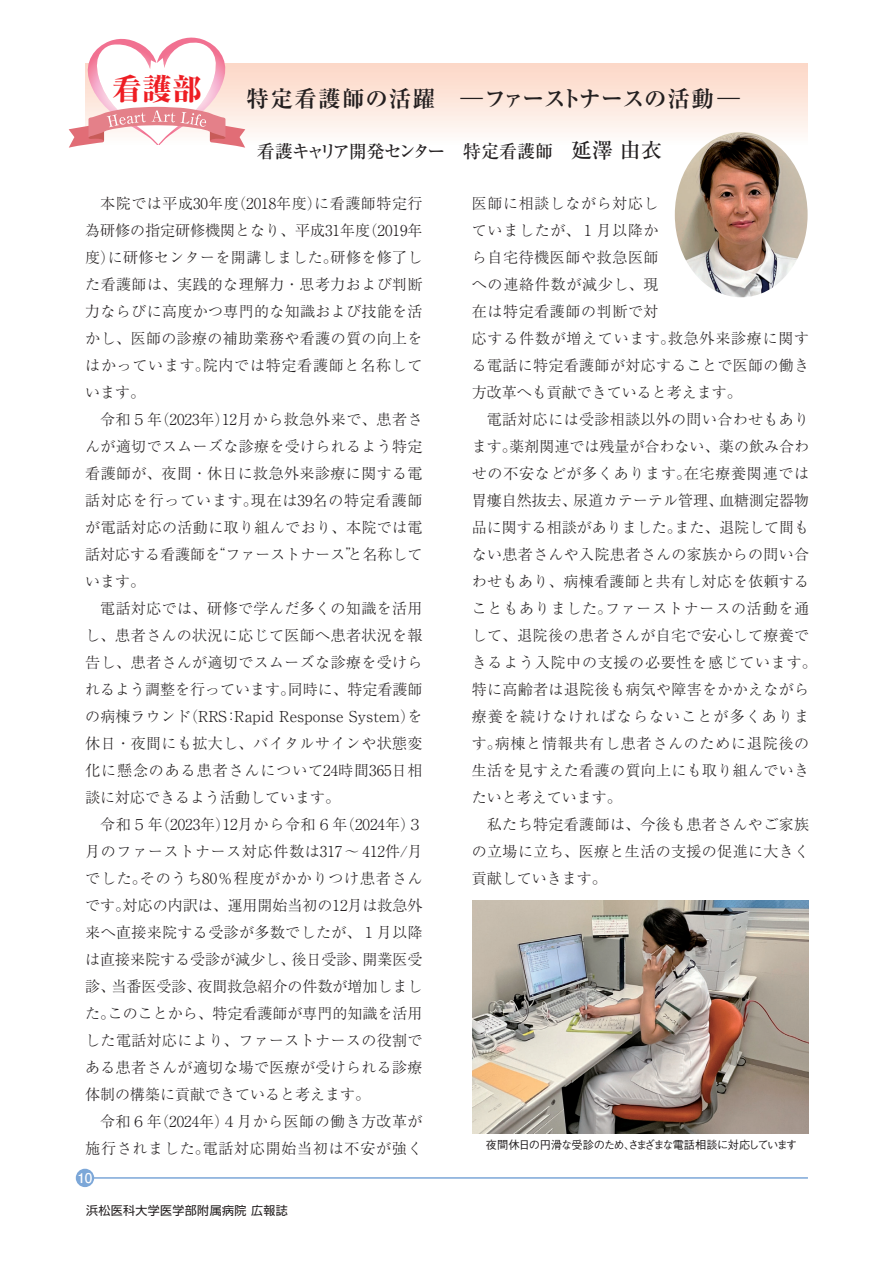
<style>
.page{position:relative;width:893px;height:1263px;background:#fff}
.page>*{position:absolute;margin:0;border:0;box-sizing:border-box;transform-origin:0 0}
.t1{font:30px "Ryumin Pro Heavy 90 pv RKSJ H";color:#ee1d23}
.t2{font:22.5px "Ryumin Pro Bold 90 pv RKSJ H";letter-spacing:.04em;color:#231f20}
.t3{font:18px "Ryumin Pro Medium 90 pv RKSJ H";letter-spacing:-.055em;color:#231f20}
.t4{font:15px/27px "Ryumin Pro Light 90 pv RKSJ H";letter-spacing:.025em;color:#231f20}
.t5{font:13.5px "Futo Go B101 Pro Bold 90 pv RKSJ H";color:#fff}
.t6{font:12px "Shin Go Pro Regular 90 pv RKSJ H";letter-spacing:.03em;color:#231f20}
.t7{font:11.25px "Gothic BBB Pro Medium 90 pv RKSJ H";letter-spacing:-.085em;color:#231f20}
.s1{font-family:"Ryumin Pro Light 90 pv RKSJ H"}
.s2{font-size:21px}
</style>
<div class="page">
<div style="left:85px;top:64px;width:723px;height:81px;background:linear-gradient(to bottom,#fcd6c5,#fefdfb)"></div>
<hr style="left:85px;top:1177px;width:723px;height:2px;background:#7ca7d8">
<div style="left:76px;top:1169px;width:18px;height:18px;background:#7ca7d8;border-radius:50%"></div>
<img style="left:675px;top:132px;width:133px;height:165px;border-radius:50%">
<img style="left:472px;top:900px;width:336px;height:233px">
<svg style="left:69px;top:37px;width:176px;height:111px"></svg>
<h1 class="t1" style="left:112px;top:77px;width:91px">看護部</h1>
<h2 class="t2" style="left:247px;top:90px;width:495px">特定看護師の活躍　<span class="s1">―</span>ファーストナースの活動<span class="s1">―</span></h2>
<p class="t3" style="left:257px;top:145px;width:406px">看護キャリア開発センター　特定看護師　<span class="s2">延澤 由衣</span></p>
<p class="t4" style="left:85px;top:192px;width:339px">　本院では平成30年度(2018年度)に看護師特定行為研修の指定研修機関となり、平成31年度(2019年度)に研修センターを開講しました。研修を修了した看護師は、実践的な理解力・思考力および判断力ならびに高度かつ専門的な知識および技能を活かし、医師の診療の補助業務や看護の質の向上をはかっています。院内では特定看護師と名称しています。<br>　令和５年(2023年)12月から救急外来で、患者さんが適切でスムーズな診療を受けられるよう特定看護師が、夜間・休日に救急外来診療に関する電話対応を行っています。現在は39名の特定看護師が電話対応の活動に取り組んでおり、本院では電話対応する看護師を“ファーストナース”と名称しています。<br>　電話対応では、研修で学んだ多くの知識を活用し、患者さんの状況に応じて医師へ患者状況を報告し、患者さんが適切でスムーズな診療を受けられるよう調整を行っています。同時に、特定看護師の病棟ラウンド(RRS：Rapid Response System)を休日・夜間にも拡大し、バイタルサインや状態変化に懸念のある患者さんについて24時間365日相談に対応できるよう活動しています。<br>　令和５年(2023年)12月から令和６年(2024年)３月のファーストナース対応件数は317～ 412件/月でした。そのうち80％程度がかかりつけ患者さんです。対応の内訳は、運用開始当初の12月は救急外来へ直接来院する受診が多数でしたが、１月以降は直接来院する受診が減少し、後日受診、開業医受診、当番医受診、夜間救急紹介の件数が増加しました。このことから、特定看護師が専門的知識を活用した電話対応により、ファーストナースの役割である患者さんが適切な場で医療が受けられる診療体制の構築に貢献できていると考えます。<br>　令和６年(2024年)４月から医師の働き方改革が施行されました。電話対応開始当初は不安が強く</p>
<p class="t4" style="left:472px;top:192px;width:346px">医師に相談しながら対応し<br>ていましたが、１月以降か<br>ら自宅待機医師や救急医師<br>への連絡件数が減少し、現<br>在は特定看護師の判断で対<br>応する件数が増えています。救急外来診療に関する電話に特定看護師が対応することで医師の働き方改革へも貢献できていると考えます。<br>　電話対応には受診相談以外の問い合わせもあります。薬剤関連では残量が合わない、薬の飲み合わせの不安などが多くあります。在宅療養関連では胃瘻自然抜去、尿道カテーテル管理、血糖測定器物品に関する相談がありました。また、退院して間もない患者さんや入院患者さんの家族からの問い合わせもあり、病棟看護師と共有し対応を依頼することもありました。ファーストナースの活動を通して、退院後の患者さんが自宅で安心して療養できるよう入院中の支援の必要性を感じています。特に高齢者は退院後も病気や障害をかかえながら療養を続けなければならないことが多くあります。病棟と情報共有し患者さんのために退院後の生活を見すえた看護の質向上にも取り組んでいきたいと考えています。<br>　私たち特定看護師は、今後も患者さんやご家族の立場に立ち、医療と生活の支援の促進に大きく貢献していきます。</p>
<p class="t5" style="left:77px;top:1173px;width:17px">10</p>
<p class="t7" style="left:486px;top:1140px;width:313px">夜間休日の円滑な受診のため、さまざまな電話相談に対応しています</p>
<p class="t6" style="left:86px;top:1206px;width:203px">浜松医科大学医学部附属病院 広報誌</p>
</div>
